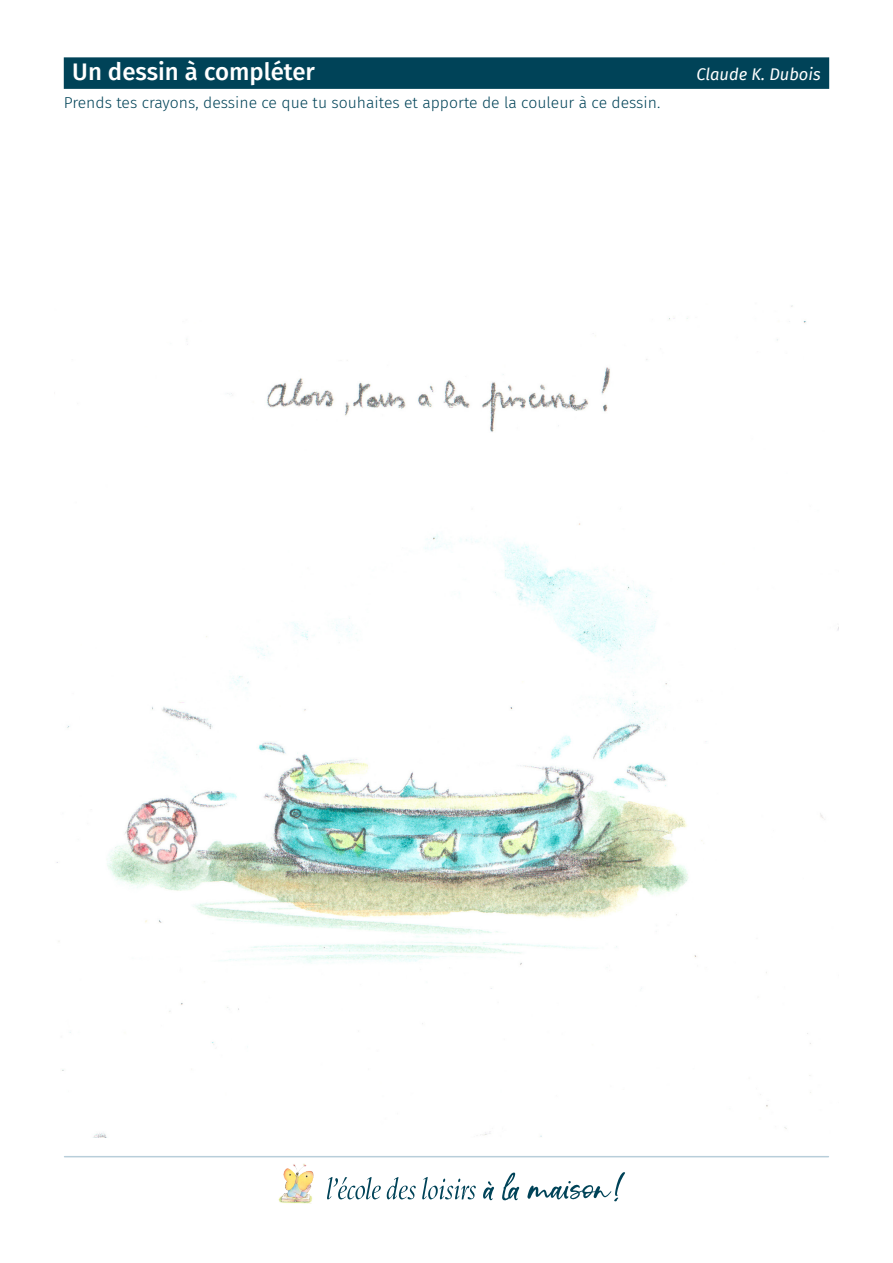
<style>
.page{position:relative;width:893px;height:1263px;background:#fff}
.page>*{position:absolute;margin:0;border:0;box-sizing:border-box;transform-origin:0 0}
.Titre{font:500 24px "Fira Sans";color:#fff}
.Titre-2{font:italic 16.5px "Fira Sans";color:#fff}
.Consigne{font:300 15.75px "Fira Sans";color:#004358}
</style>
<div class="page">
<div style="left:64px;top:57px;width:765px;height:32px;background:#004358"></div>
<hr style="left:65px;top:1156px;width:763px;height:1px;background:#b8ceda">
<svg style="left:483px;top:1172px;width:142px;height:29px"></svg>
<svg style="left:327px;top:1177px;width:149px;height:22px"></svg>
<img style="left:278px;top:1164px;width:36px;height:40px">
<img style="left:56px;top:305px;width:783px;height:832px">
<p class="Titre" style="left:72px;top:53px;width:244px">Un dessin à compléter</p>
<p class="Titre-2" style="left:696px;top:62px;width:126px">Claude K. Dubois</p>
<p class="Consigne" style="left:64px;top:92px;width:598px">Prends tes crayons, dessine ce que tu souhaites et apporte de la couleur à ce dessin.</p>
</div>
